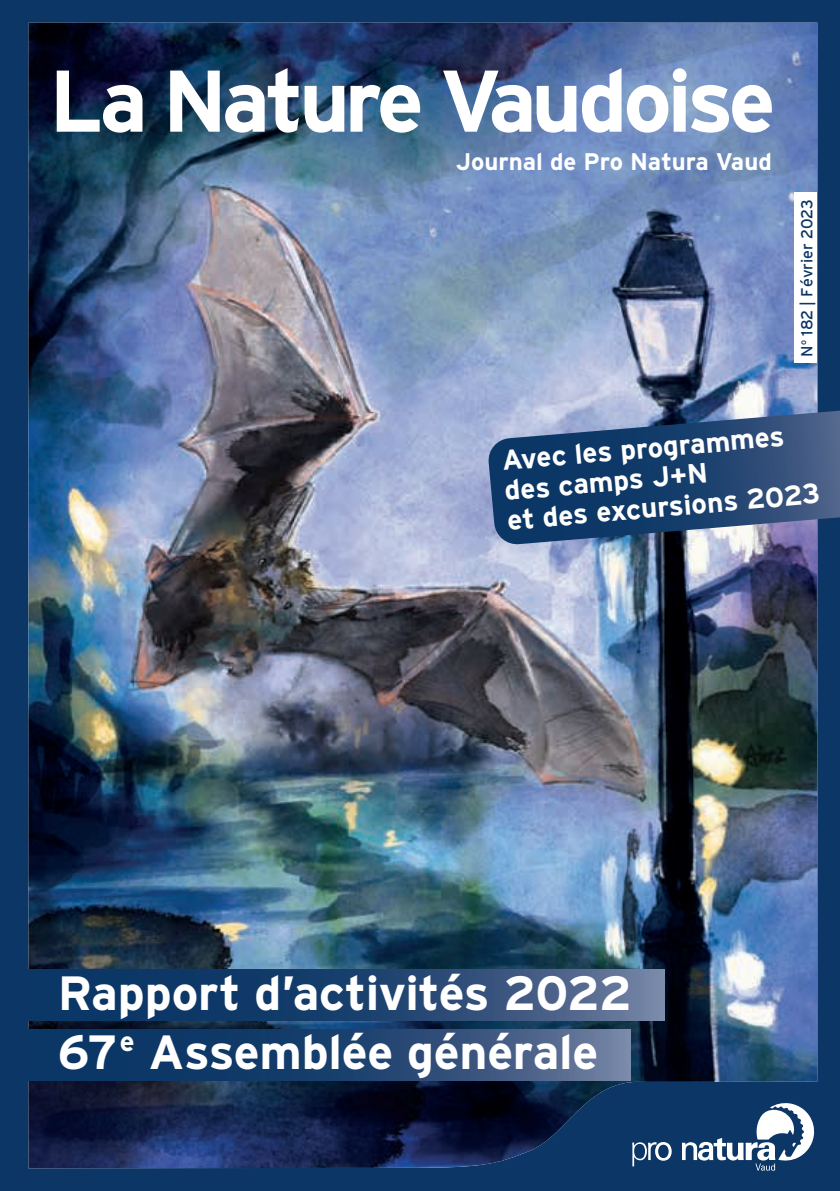
<style>
.page{position:relative;width:840px;height:1191px;background:#fff}
.page>*{position:absolute;margin:0;border:0;box-sizing:border-box;transform-origin:0 0}
.t1{font:700 48px/59.6px "Interstate";letter-spacing:-.005em;color:#fff}
.t2{font:700 28px/30px "Interstate";color:#fff}
.t3{font:700 24px "Interstate";color:#fff}
.t4{font:16px "Interstate";color:#0b3665}
</style>
<div class="page">
<div style="left:0;top:0;width:839px;height:1191px;background:#0b3665"></div>
<img style="left:28px;top:23px;width:788px;height:1145px">
<svg style="left:57px;top:71px;width:85px;height:62px;background:#798092"></svg>
<svg style="left:170px;top:71px;width:49px;height:61px;background:#adbcc6"></svg>
<svg style="left:225px;top:68px;width:73px;height:65px;background:#90a0b0"></svg>
<svg style="left:304px;top:86px;width:40px;height:47px;background:#b9c7d3"></svg>
<svg style="left:350px;top:85px;width:70px;height:48px;background:#abbecc"></svg>
<svg style="left:443px;top:68px;width:328px;height:65px;background:#abbad4"></svg>
<div style="left:794px;top:193px;width:22px;height:170px;background:#fff"></div>
<svg style="left:487px;top:410px;width:352px;height:135px"></svg>
<svg style="left:632px;top:1142px;width:39px;height:24px"></svg>
<svg style="left:681px;top:1103px;width:132px;height:67px"></svg>
<svg style="left:28px;top:1029px;width:602px;height:51px"></svg>
<svg style="left:28px;top:969px;width:636px;height:51px"></svg>
<p class="t3" style="left:455px;top:148px;width:317px">Journal de Pro Natura Vaud</p>
<p class="t4" style="left:797px;top:356px;width:159px;rotate:-90deg">N<sup>o</sup> 182 | Février 2023</p>
<p class="t2" style="left:500px;top:445px;width:315px;rotate:-5deg">Avec les programmes des camps J+N<br>et des excursions 2023</p>
<h1 class="t1" style="left:58px;top:962px;width:575px">Rapport d’activités 2022<br>67<sup>e</sup> Assemblée générale</h1>
</div>
